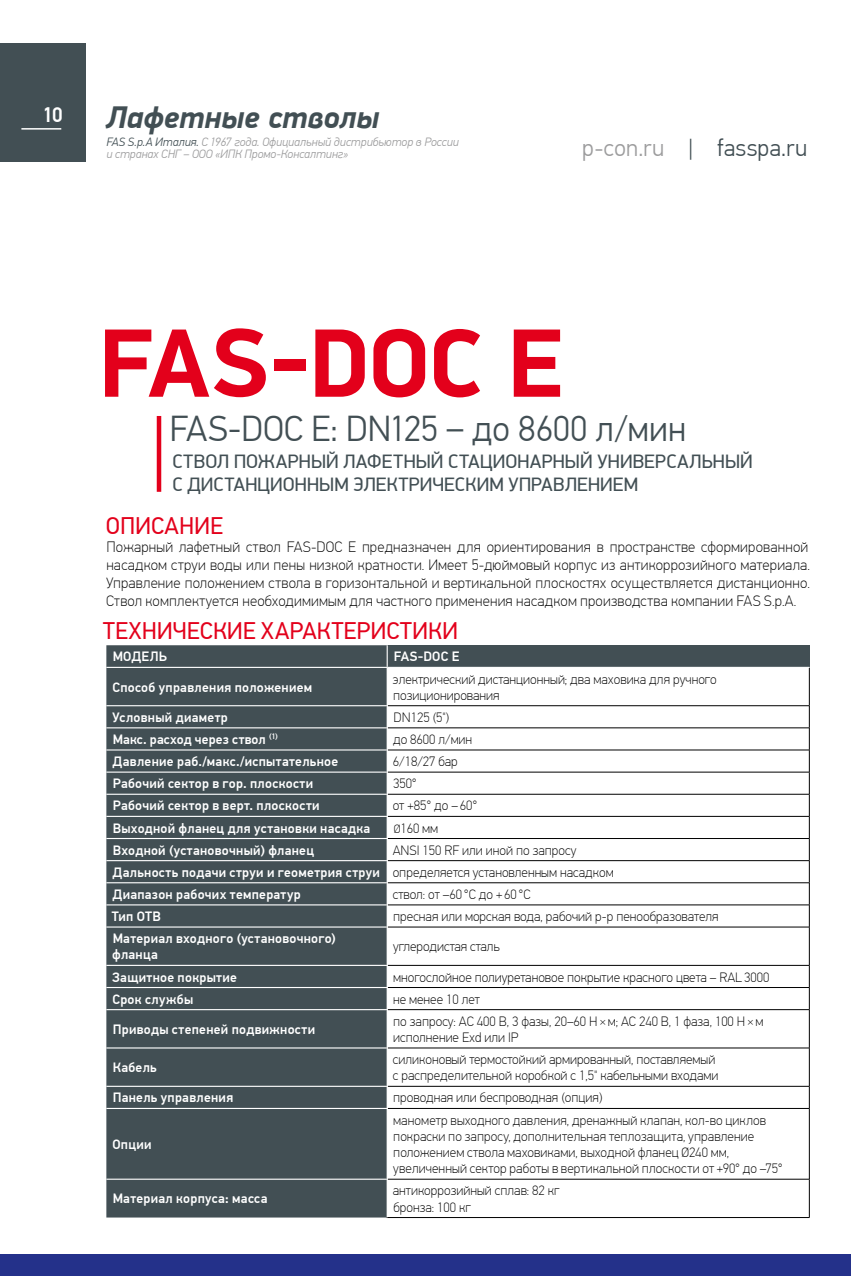
<style>
.page{position:relative;width:851px;height:1276px;background:#fff}
.page>*{position:absolute;margin:0;border:0;box-sizing:border-box;transform-origin:0 0}
.t1{font:700 97.5px "PF Din Display Pro";letter-spacing:-.02em;color:#e3001b}
.t2{font:300 36px "PF Din Text Pro";letter-spacing:-.005em;color:#424f54}
.t3{font:italic 700 31.5px "PF Din Display Pro";letter-spacing:.005em;color:#424f54}
.t4{font:24px "PF Din Text Pro";letter-spacing:.005em;color:#e3001b}
.t5{font:300 24px "PF Din Text Pro";letter-spacing:.005em;color:#424f54}
.t6{font:500 21px "PF Din Text Pro";color:#fff}
.t7{font:19.5px/22.5px "PF Din Display Pro";letter-spacing:.005em;color:#424f54}
.t8{font:100 15px/18px "PF Din Text Pro";letter-spacing:.01em;color:#000;text-align:justify}
.t9{font:100 13.5px/16.2px "PF Din Text Pro";color:#000}
.t10{font:500 13.5px/22.2px "PF Din Text Pro";letter-spacing:.02em;color:#fff}
.t11{font:italic 300 12px/12px "PF Din Text Pro";letter-spacing:-.005em;color:#9c9c9d}
.s1{color:#424f54}
.s2{color:#9c9c9d}
.s3{font-size:12px}
.s4{font-weight:100;color:#000}
</style>
<div class="page">
<hr style="left:157px;top:416px;width:4px;height:76px;background:#e3001b">
<div style="left:106px;top:645px;width:280px;height:572px;background:#424f54"></div>
<div style="left:387px;top:645px;width:422px;height:22px;background:#424f54"></div>
<svg style="left:387px;top:668px;width:422px;height:549px"></svg>
<hr style="left:809px;top:668px;width:1px;height:37px;background:#000">
<hr style="left:387px;top:705px;width:422px;height:1px;background:#000">
<hr style="left:387px;top:727px;width:422px;height:1px;background:#000">
<hr style="left:387px;top:749px;width:422px;height:1px;background:#000">
<hr style="left:387px;top:772px;width:422px;height:1px;background:#000">
<hr style="left:387px;top:794px;width:422px;height:1px;background:#000">
<hr style="left:387px;top:816px;width:422px;height:1px;background:#000">
<hr style="left:387px;top:882px;width:422px;height:1px;background:#000">
<hr style="left:387px;top:904px;width:422px;height:1px;background:#000">
<hr style="left:387px;top:926px;width:422px;height:1px;background:#000">
<hr style="left:387px;top:838px;width:422px;height:1px;background:#000">
<svg style="left:809px;top:706px;width:1px;height:221px"></svg>
<hr style="left:387px;top:860px;width:422px;height:1px;background:#000">
<hr style="left:809px;top:927px;width:1px;height:38px;background:#000">
<hr style="left:387px;top:965px;width:422px;height:1px;background:#000">
<hr style="left:387px;top:987px;width:422px;height:1px;background:#000">
<svg style="left:809px;top:965px;width:1px;height:44px"></svg>
<hr style="left:387px;top:1009px;width:422px;height:1px;background:#000">
<hr style="left:809px;top:1010px;width:1px;height:37px;background:#000">
<hr style="left:387px;top:1047px;width:422px;height:1px;background:#000">
<hr style="left:809px;top:1048px;width:1px;height:38px;background:#000">
<hr style="left:387px;top:1086px;width:422px;height:1px;background:#000">
<svg style="left:809px;top:1086px;width:1px;height:22px"></svg>
<hr style="left:387px;top:1108px;width:422px;height:1px;background:#000">
<hr style="left:809px;top:1108px;width:1px;height:71px;background:#000">
<hr style="left:387px;top:1179px;width:422px;height:1px;background:#000">
<hr style="left:809px;top:1179px;width:1px;height:38px;background:#000">
<hr style="left:386px;top:1217px;width:423px;height:1px;background:#000">
<hr style="left:106px;top:705px;width:281px;height:1px;background:#fff">
<hr style="left:106px;top:727px;width:281px;height:1px;background:#fff">
<hr style="left:106px;top:749px;width:281px;height:1px;background:#fff">
<hr style="left:106px;top:771px;width:281px;height:1px;background:#fff">
<hr style="left:106px;top:793px;width:281px;height:2px;background:#fff">
<hr style="left:106px;top:816px;width:281px;height:1px;background:#fff">
<hr style="left:106px;top:838px;width:281px;height:1px;background:#fff">
<hr style="left:106px;top:860px;width:281px;height:1px;background:#fff">
<hr style="left:106px;top:882px;width:281px;height:1px;background:#fff">
<hr style="left:106px;top:904px;width:281px;height:1px;background:#fff">
<svg style="left:386px;top:706px;width:1px;height:220px"></svg>
<hr style="left:106px;top:926px;width:281px;height:1px;background:#fff">
<hr style="left:106px;top:965px;width:281px;height:1px;background:#fff">
<hr style="left:106px;top:987px;width:281px;height:1px;background:#fff">
<svg style="left:386px;top:966px;width:1px;height:43px"></svg>
<hr style="left:106px;top:1009px;width:281px;height:1px;background:#fff">
<hr style="left:106px;top:1047px;width:281px;height:1px;background:#fff">
<hr style="left:106px;top:1085px;width:281px;height:2px;background:#fff">
<svg style="left:386px;top:1087px;width:1px;height:21px"></svg>
<hr style="left:106px;top:1108px;width:281px;height:1px;background:#fff">
<hr style="left:106px;top:1178px;width:281px;height:1px;background:#fff">
<svg style="left:386px;top:645px;width:1px;height:22px"></svg>
<hr style="left:106px;top:667px;width:281px;height:1px;background:#fff">
<div style="left:0;top:44px;width:86px;height:118px;background:#424f54"></div>
<hr style="left:21px;top:128px;width:40px;height:2px;background:#fff">
<div style="left:0;top:1254px;width:850px;height:22px;background:#24318a"></div>
<h3 class="t6" style="left:42px;top:102px;width:22px">10</h3>
<h3 class="t3" style="left:106px;top:98px;width:274px">Лафетные стволы</h3>
<p class="t11" style="left:106px;top:136px;width:354px"><span class="s1">FAS S.p.A Италия.</span> С 1967 года. Официальный дистрибьютор в России и странах СНГ – ООО «ИПК Промо-Консалтинг»</p>
<h3 class="t5" style="left:582px;top:134px;width:227px"><span class="s2">p-con.ru</span> | fasspa.ru</h3>
<h1 class="t1" style="left:99px;top:304px;width:466px">FAS-DOC E</h1>
<h2 class="t2" style="left:169px;top:408px;width:518px">FAS-DOC E: DN125 – до 8600 л/мин</h2>
<h3 class="t7" style="left:172px;top:451px;width:582px">СТВОЛ ПОЖАРНЫЙ ЛАФЕТНЫЙ СТАЦИОНАРНЫЙ УНИВЕРСАЛЬНЫЙ<br>С ДИСТАНЦИОННЫМ ЭЛЕКТРИЧЕСКИМ УПРАВЛЕНИЕМ</h3>
<h3 class="t4" style="left:106px;top:512px;width:119px">ОПИСАНИЕ</h3>
<p class="t8" style="left:106px;top:538px;width:705px">Пожарный лафетный ствол FAS-DOC E предназначен для ориентирования в пространстве сформированной насадком струи воды или пены низкой кратности. Имеет 5-дюймовый корпус из антикоррозийного материала.<br>Управление положением ствола в горизонтальной и вертикальной плоскостях осуществляется дистанционно.<br>Ствол комплектуется необходимимым для частного применения насадком производства компании FAS S.p.A.</p>
<h3 class="t4" style="left:103px;top:617px;width:356px">ТЕХНИЧЕСКИЕ ХАРАКТЕРИСТИКИ</h3>
<p class="t10" style="left:113px;top:646px;width:56px">МОДЕЛЬ</p>
<p class="t10" style="left:393px;top:646px;width:67px">FAS-DOC E</p>
<p class="t10" style="left:112px;top:676px;width:201px">Способ управления положением</p>
<p class="t9" style="left:393px;top:671px;width:325px">электрический дистанционный; два маховика для ручного позиционирования</p>
<p class="t10" style="left:112px;top:706px;width:117px">Условный диаметр</p>
<p class="t9" style="left:393px;top:709px;width:57px">DN125 (5")</p>
<p class="t10" style="left:113px;top:728px;width:167px">Макс. расход через ствол <sup>(1)</sup></p>
<p class="t9" style="left:393px;top:731px;width:81px">до 8600 л/мин</p>
<p class="t10" style="left:112px;top:750px;width:227px">Давление раб./макс./испытательное</p>
<p class="t9" style="left:393px;top:753px;width:66px">6/18/27 бар</p>
<p class="t10" style="left:113px;top:772px;width:202px">Рабочий сектор в гор. плоскости</p>
<p class="t9" style="left:393px;top:775px;width:25px">350°</p>
<p class="t10" style="left:113px;top:795px;width:208px">Рабочий сектор в верт. плоскости</p>
<p class="t9" style="left:392px;top:798px;width:86px">от +85° до – 60°</p>
<p class="t10" style="left:113px;top:817px;width:259px">Выходной фланец для установки насадка</p>
<p class="t9" style="left:394px;top:820px;width:46px"><span class="s3">Ø</span>160 мм</p>
<p class="t10" style="left:113px;top:839px;width:203px">Входной (установочный) фланец</p>
<p class="t10" style="left:112px;top:839px;width:502px;text-indent:280px"><span class="s4">ANSI 150 RF или иной по запросу<br></span>Дальность подачи струи и геометрия струи <span class="s4">определяется установленным насадком<br></span>Диапазон рабочих температур</p>
<p class="t9" style="left:393px;top:886px;width:139px">ствол: от –60 °С до + 60 °С</p>
<p class="t10" style="left:112px;top:905px;width:51px">Тип ОТВ</p>
<p class="t9" style="left:393px;top:908px;width:327px">пресная или морская вода, рабочий р-р пенообразователя</p>
<p class="t10" style="left:112px;top:930px;width:225px;line-height:16.2px">Материал входного (установочного) фланца</p>
<p class="t9" style="left:393px;top:938px;width:108px">углеродистая сталь</p>
<p class="t10" style="left:112px;top:966px;width:126px">Защитное покрытие</p>
<p class="t9" style="left:393px;top:969px;width:377px">многослойное полиуретановое покрытие красного цвета – RAL3000</p>
<p class="t10" style="left:112px;top:988px;width:82px">Срок службы</p>
<p class="t9" style="left:393px;top:991px;width:88px">не менее 10 лет</p>
<p class="t10" style="left:113px;top:1018px;width:204px">Приводы степеней подвижности</p>
<p class="t9" style="left:393px;top:1013px;width:371px">по запросу: AC 400 В, 3 фазы, 20–60 Н×м; АС 240 В, 1 фаза, 100 Н×м исполнение Exd или IP</p>
<p class="t10" style="left:113px;top:1056px;width:45px">Кабель</p>
<p class="t9" style="left:393px;top:1051px;width:327px">силиконовый термостойкий армированный, поставляемый с распределительной коробкой с 1,5" кабельными входами</p>
<p class="t10" style="left:113px;top:1087px;width:122px">Панель управления</p>
<p class="t9" style="left:393px;top:1090px;width:211px">проводная или беспроводная (опция)</p>
<p class="t10" style="left:112px;top:1133px;width:41px">Опции</p>
<p class="t9" style="left:393px;top:1112px;width:391px">манометр выходного давления, дренажный клапан, кол-во циклов покраски по запросу, дополнительная теплозащита, управление положением ствола маховиками, выходной фланец Ø240 мм, увеличенный сектор работы в вертикальной плоскости от +90° до –75°</p>
<p class="t10" style="left:113px;top:1188px;width:156px">Материал корпуса: масса</p>
<p class="t9" style="left:393px;top:1182px;width:168px">антикоррозийный сплав: 82 кг бронза: 100 кг</p>
</div>
